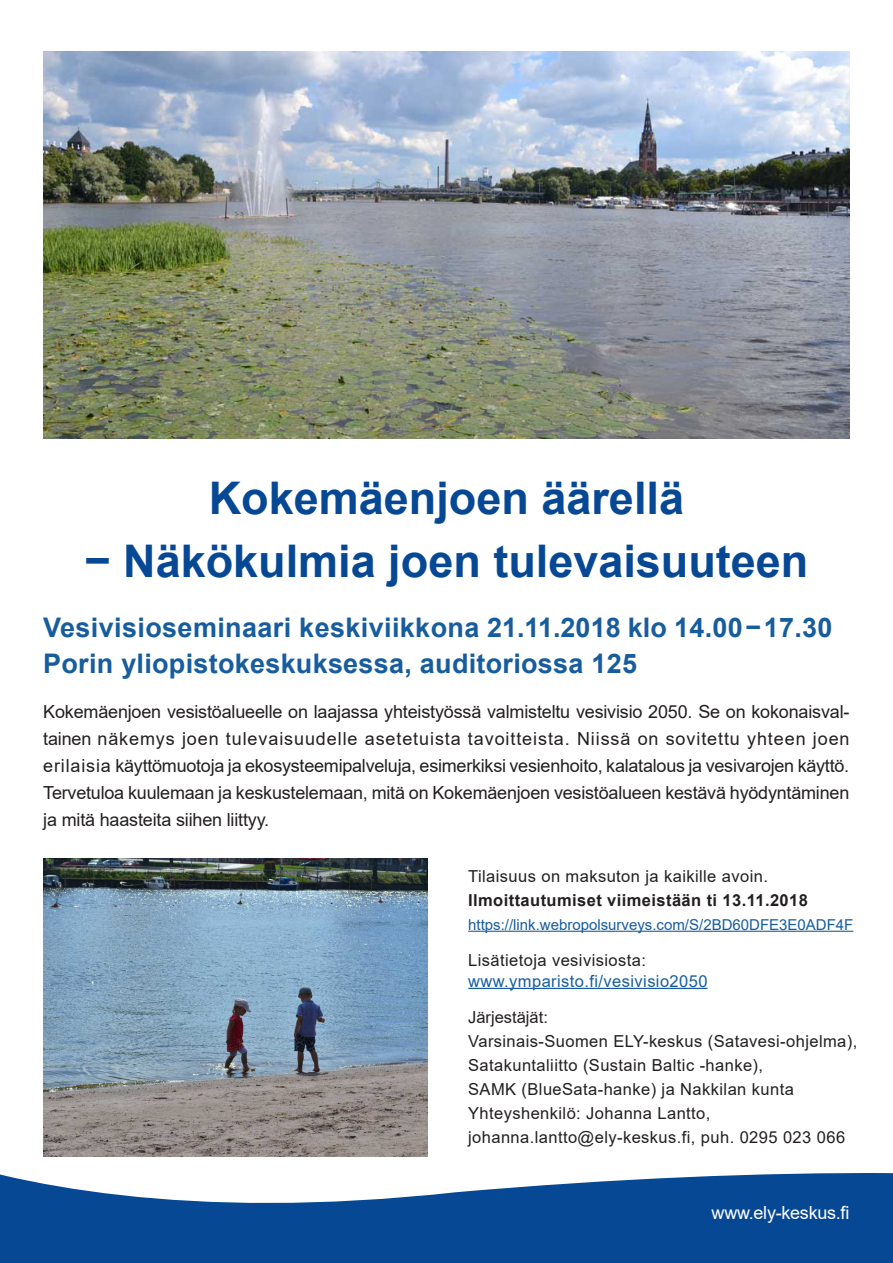
<style>
.page{position:relative;width:893px;height:1263px;background:#fff}
.page>*{position:absolute;margin:0;border:0;box-sizing:border-box;transform-origin:0 0}
.t1{font:700 45px/63px "Arial";color:#074895;text-align:center}
.t2{font:700 27px/36px "Arial";letter-spacing:.01em;color:#175d9e}
.t3{font:18px/27px "Arial";letter-spacing:-.01em;color:#231f20;text-align:justify}
.t4{font:18px "Arial";letter-spacing:-.015em;color:#fff}
.t5{font:16.5px/24px "Arial";letter-spacing:.025em;color:#231f20}
.t6{font:700 16.5px "Arial";letter-spacing:.025em;color:#231f20}
.t7{font:16.5px "Arial";letter-spacing:.025em;color:#175d9e}
.t8{font:15px "Arial";color:#175d9e}
</style>
<div class="page">
<svg style="left:0;top:1151px;width:893px;height:112px;fill:#074895"></svg>
<hr style="left:468px;top:931px;width:385px;height:1px;background:#175d9e">
<hr style="left:468px;top:988px;width:240px;height:1px;background:#175d9e">
<img style="left:43px;top:51px;width:807px;height:387px">
<img style="left:43px;top:859px;width:384px;height:297px">
<h1 class="t1" style="left:84px;top:468px;width:726px">Kokemäenjoen äärellä<br>− Näkökulmia joen tulevaisuuteen</h1>
<h2 class="t2" style="left:43px;top:609px;width:791px">Vesivisioseminaari keskiviikkona 21.11.2018 klo 14.00−17.30<br>Porin yliopistokeskuksessa, auditoriossa 125</h2>
<p class="t3" style="left:43px;top:698px;width:808px">Kokemäenjoen vesistöalueelle on laajassa yhteistyössä valmisteltu vesivisio 2050. Se on kokonaisval&shy;tainen näkemys joen tulevaisuudelle asetetuista tavoitteista. Niissä on sovitettu yhteen joen erilaisia käyttömuotoja ja ekosysteemipalveluja, esimerkiksi vesienhoito, kalatalous ja vesivarojen käyttö.<br>Tervetuloa kuulemaan ja keskustelemaan, mitä on Kokemäenjoen vesistöalueen kestävä hyödyntäminen ja mitä haasteita siihen liittyy.</p>
<p class="t5" style="left:468px;top:864px;width:301px">Tilaisuus on maksuton ja kaikille avoin.</p>
<p class="t6" style="left:468px;top:888px;width:341px">Ilmoittautumiset viimeistään ti 13.11.2018</p>
<p class="t8" style="left:468px;top:914px;width:387px">https://link.webropolsurveys.com/S/2BD60DFE3E0ADF4F</p>
<p class="t5" style="left:468px;top:948px;width:179px">Lisätietoja vesivisiosta:</p>
<p class="t7" style="left:468px;top:969px;width:241px">www.ymparisto.fi/vesivisio2050</p>
<p class="t5" style="left:468px;top:1005px;width:391px">Järjestäjät:<br>Varsinais-Suomen ELY-keskus (Satavesi-ohjelma), Satakuntaliitto (Sustain Baltic -hanke),<br>SAMK (BlueSata-hanke) ja Nakkilan kunta Yhteyshenkilö: Johanna Lantto, johanna.lantto@ely-keskus.fi, puh. 0295 023 066</p>
<p class="t4" style="left:712px;top:1201px;width:139px">www.ely-keskus.fi</p>
</div>
